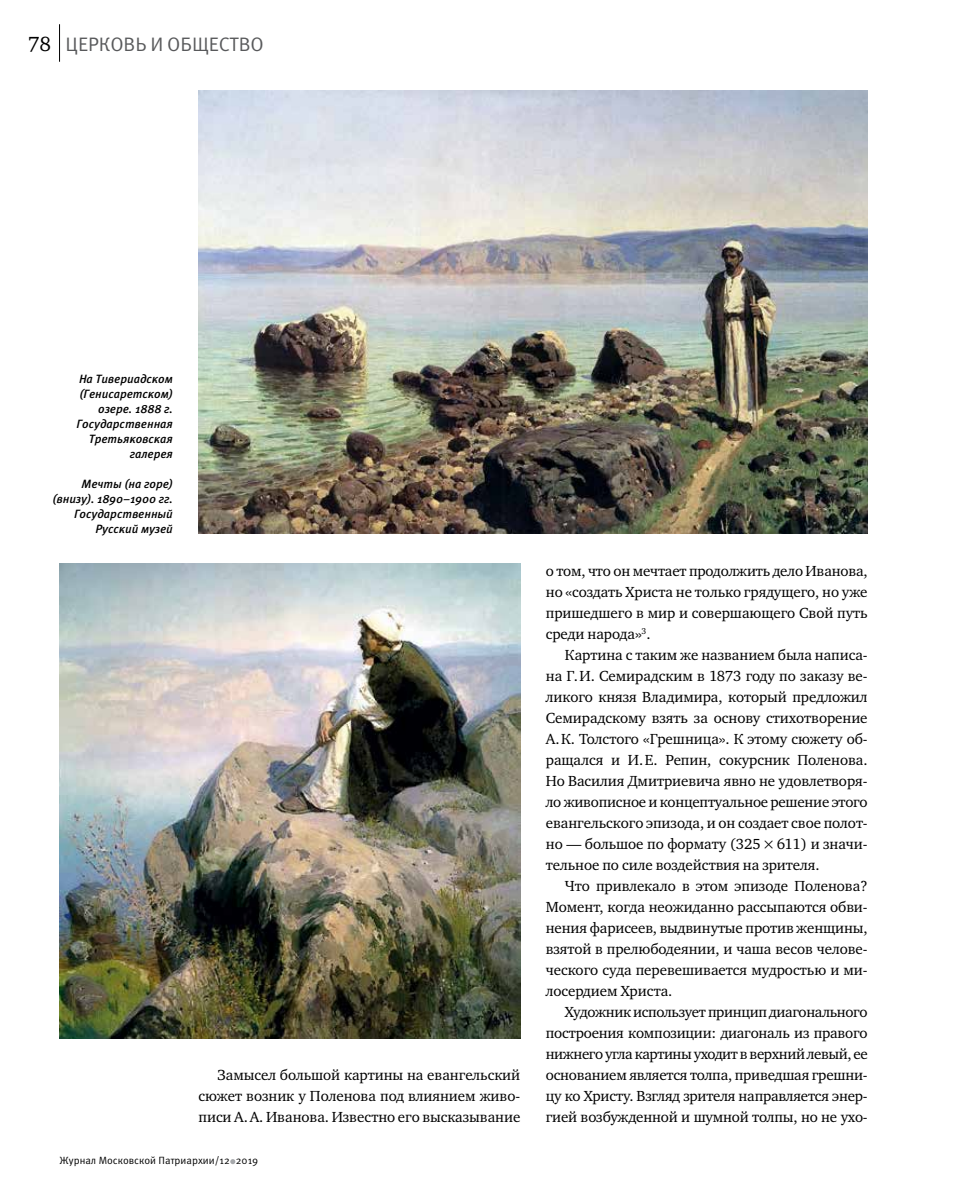
<style>
.page{position:relative;width:957px;height:1191px;background:#fff}
.page>*{position:absolute;margin:0;border:0;box-sizing:border-box;transform-origin:0 0}
.t1{font:19.5px "Meta Pro";letter-spacing:-.005em;color:#58595b}
.t2{font:15px/21px "Charter ITC";letter-spacing:-.005em;color:#000;text-align:justify}
.t3{font:italic 500 12px/15px "Meta Pro";letter-spacing:-.005em;color:#000;text-align:right}
.t4{font:10.5px "Meta Pro";color:#000}
.s1{font-family:"Charter ITC";font-size:21px;color:#000}
</style>
<div class="page">
<svg style="left:230px;top:1159px;width:5px;height:5px"></svg>
<hr style="left:59px;top:24px;width:1px;height:38px;background:#000">
<img style="left:59px;top:563px;width:461px;height:475px">
<img style="left:198px;top:91px;width:669px;height:443px">
<h1 class="t1" style="left:28px;top:32px;width:238px"><span class="s1">78</span> ЦЕРКОВЬ И ОБЩЕСТВО</h1>
<p class="t3" style="left:77px;top:372px;width:98px">На Тивериадском (Генисаретском) озере. 1888 г.<br>Государственная<br>Третьяковская галерея</p>
<p class="t3" style="left:52px;top:477px;width:122px">Мечты (на горе) (внизу). 1890–1900 гг.<br>Государственный<br>Русский музей</p>
<p class="t2" style="left:198px;top:1064px;width:323px;text-indent:19px">Замысел большой картины на евангельский сюжет возник у Поленова под влиянием живо&shy;писи А.А. Иванова. Известно его высказывание</p>
<p class="t4" style="left:60px;top:1153px;width:200px">Журнал Московской Патриархии/12 2019</p>
<p class="t2" style="left:546px;top:560px;width:323px">о том, что он мечтает продолжить дело Иванова, но «создать Христа не только грядущего, но уже пришедшего в мир и совершающего Свой путь среди народа»<sup>3</sup>.</p>
<p class="t2" style="left:546px;top:644px;width:323px;text-indent:19px">Картина с таким же названием была написа&shy;на Г.И. Семирадским в 1873 году по заказу ве&shy;ликого князя Владимира, который предложил Семирадскому взять за основу стихотворение А.К. Толстого «Грешница». К этому сюжету об&shy;ращался и И.Е. Репин, сокурсник Поленова.<br>Но Василия Дмитриевича явно не удовлетворя&shy;ло живописное и концептуальное решение этого евангельского эпизода, и он создает свое полот&shy;но — большое по формату (325×611) и значи&shy;тельное по силе воздействия на зрителя.</p>
<p class="t2" style="left:546px;top:875px;width:323px;text-indent:19px">Что привлекало в этом эпизоде Поленова?<br>Момент, когда неожиданно рассыпаются обви&shy;нения фарисеев, выдвинутые против женщины, взятой в прелюбодеянии, и чаша весов челове&shy;ческого суда перевешивается мудростью и ми&shy;лосердием Христа.</p>
<p class="t2" style="left:546px;top:1001px;width:323px;text-indent:19px">Художник использует принцип диагонального построения композиции: диагональ из правого нижнего угла картины уходит в верхний левый, ее основанием является толпа, приведшая грешни&shy;цу ко Христу. Взгляд зрителя направляется энер&shy;гией возбужденной и шумной толпы, но не ухо-</p>
</div>
